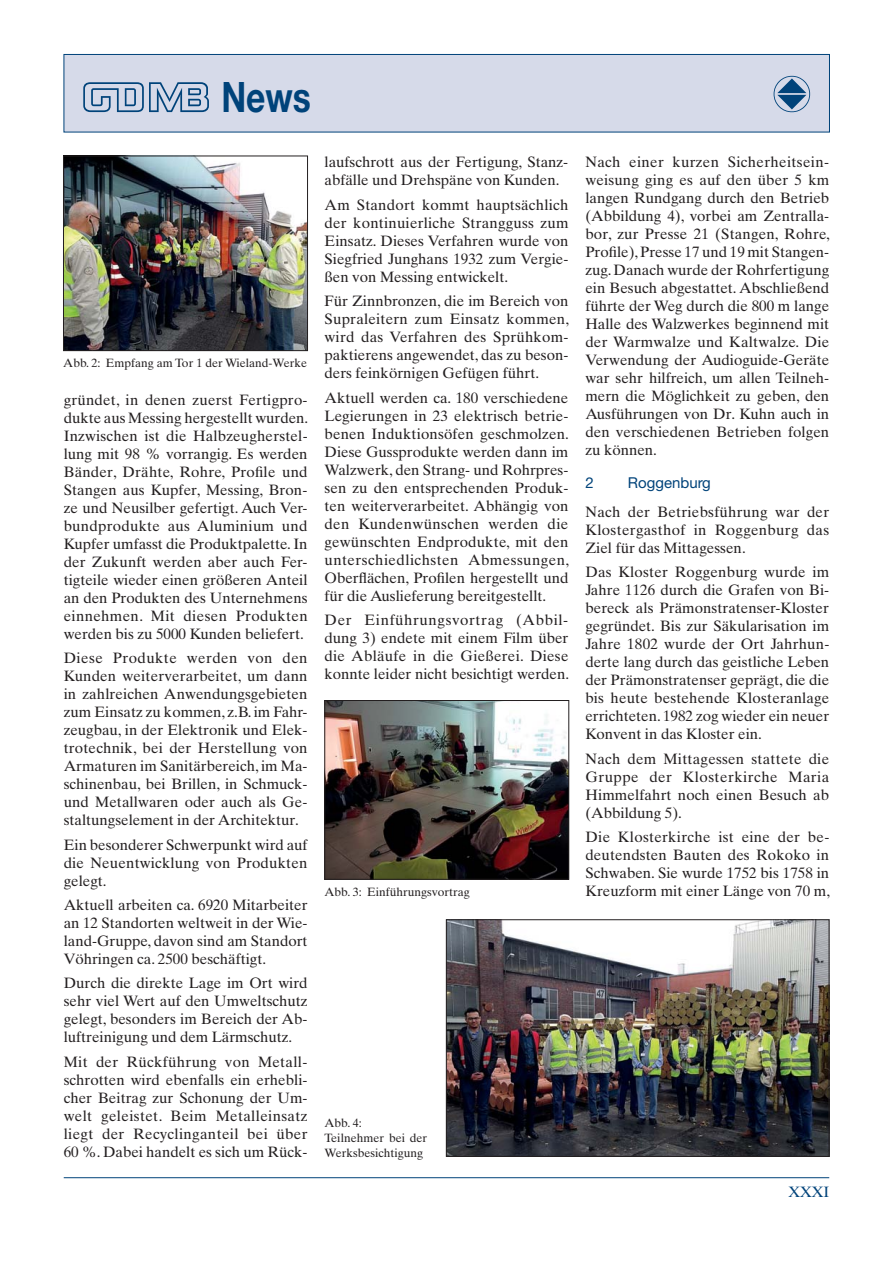
<style>
.page{position:relative;width:893px;height:1263px;background:#fff}
.page>*{position:absolute;margin:0;border:0;box-sizing:border-box;transform-origin:0 0}
.t1{font:54px "ZGDMB1";color:#00437a}
.t2{font:700 42px "Helvetica Neue";color:#00437a;scale:.8 1}
.t3{font:15px/18px "Times Ten";color:#231f20;text-align:justify}
.t4{font:15px "Helvetica Neue";color:#00437a}
.t5{font:15px "Times Ten";color:#00437a}
.t6{font:12px/15px "Times Ten";color:#231f20}
.s1{font-family:"ZGDMB1";font-weight:400;font-size:54px}
</style>
<div class="page">
<hr style="left:64px;top:1177px;width:765px;height:1px;background:#00437a">
<div style="left:64px;top:54px;width:765px;height:78px;background:#d6dae9"></div>
<div style="left:64px;top:54px;width:766px;height:78px;border:1px solid #00437a"></div>
<img style="left:65px;top:158px;width:241px;height:191px">
<div style="left:63px;top:156px;width:245px;height:195px;border:1px solid #231f20"></div>
<img style="left:327px;top:702px;width:240px;height:175px">
<div style="left:325px;top:700px;width:244px;height:179px;border:1px solid #231f20"></div>
<img style="left:448px;top:922px;width:379px;height:233px">
<div style="left:446px;top:920px;width:383px;height:237px;border:1px solid #231f20"></div>
<h2 class="t2" style="left:81px;top:82px;width:289px"><span class="s1">gh</span> News</h2>
<h1 class="t1" style="left:771px;top:62px;width:42px">l</h1>
<p class="t6" style="left:63px;top:357px;width:245px">Abb. 2: Empfang am Tor 1 der Wieland-Werke</p>
<p class="t3" style="left:64px;top:392px;width:246px">gründet, in denen zuerst Fertigpro&shy;dukte aus Messing hergestellt wurden.<br>Inzwischen ist die Halbzeugherstel&shy;lung mit 98 % vorrangig. Es werden Bänder, Drähte, Rohre, Profile und Stangen aus Kupfer, Messing, Bron&shy;ze und Neusilber gefertigt. Auch Ver&shy;bundprodukte aus Aluminium und Kupfer umfasst die Produktpalette. In der Zukunft werden aber auch Fer&shy;tigteile wieder einen größeren Anteil an den Produkten des Unternehmens einnehmen. Mit diesen Produkten werden bis zu 5000 Kunden beliefert.</p>
<p class="t3" style="left:64px;top:651px;width:245px">Diese Produkte werden von den Kunden weiterverarbeitet, um dann in zahlreichen Anwendungsgebieten zum Einsatz zu kommen, z.B. im Fahr&shy;zeugbau, in der Elektronik und Elek&shy;trotechnik, bei der Herstellung von Armaturen im Sanitärbereich, im Ma&shy;schinenbau, bei Brillen, in Schmuck&shy;und Metallwaren oder auch als Ge&shy;staltungselement in der Architektur.</p>
<p class="t3" style="left:64px;top:837px;width:245px">Ein besonderer Schwerpunkt wird auf die Neuentwicklung von Produkten gelegt.</p>
<p class="t3" style="left:64px;top:897px;width:245px">Aktuell arbeiten ca. 6920 Mitarbeiter an 12 Standorten weltweit in der Wie&shy;land-Gruppe, davon sind am Standort Vöhringen ca. 2500 beschäftigt.</p>
<p class="t3" style="left:64px;top:976px;width:245px">Durch die direkte Lage im Ort wird sehr viel Wert auf den Umweltschutz gelegt, besonders im Bereich der Ab&shy;luftreinigung und dem Lärmschutz.</p>
<p class="t3" style="left:64px;top:1054px;width:245px">Mit der Rückführung von Metall&shy;schrotten wird ebenfalls ein erhebli&shy;cher Beitrag zur Schonung der Um&shy;welt geleistet. Beim Metalleinsatz liegt der Recyclinganteil bei über 60 %. Dabei handelt es sich um Rück-</p>
<p class="t3" style="left:325px;top:155px;width:245px">laufschrott aus der Fertigung, Stanz&shy;abfälle und Drehspäne von Kunden.</p>
<p class="t3" style="left:325px;top:197px;width:245px">Am Standort kommt hauptsächlich der kontinuierliche Strangguss zum Einsatz. Dieses Verfahren wurde von Siegfried Junghans 1932 zum Vergie&shy;ßen von Messing entwickelt.</p>
<p class="t3" style="left:325px;top:294px;width:246px">Für Zinnbronzen, die im Bereich von Supraleitern zum Einsatz kommen, wird das Verfahren des Sprühkom&shy;paktierens angewendet, das zu beson&shy;ders feinkörnigen Gefügen führt.</p>
<p class="t3" style="left:325px;top:390px;width:246px">Aktuell werden ca. 180 verschiedene Legierungen in 23 elektrisch betrie&shy;benen Induktionsöfen geschmolzen.<br>Diese Gussprodukte werden dann im Walzwerk, den Strang- und Rohrpres&shy;sen zu den entsprechenden Produk&shy;ten weiterverarbeitet. Abhängig von den Kundenwünschen werden die gewünschten Endprodukte, mit den unterschiedlichsten Abmessungen, Oberflächen, Profilen hergestellt und für die Auslieferung bereitgestellt.</p>
<p class="t3" style="left:325px;top:612px;width:246px">Der Einführungsvortrag (Abbil&shy;dung 3) endete mit einem Film über die Abläufe in die Gießerei. Diese konnte leider nicht besichtigt werden.</p>
<p class="t6" style="left:325px;top:886px;width:147px">Abb. 3: Einführungsvortrag</p>
<p class="t6" style="left:325px;top:1116px;width:104px">Abb. 4:<br>Teilnehmer bei der<br>Werksbesichtigung</p>
<p class="t3" style="left:585px;top:155px;width:246px">Nach einer kurzen Sicherheitsein&shy;weisung ging es auf den über 5 km langen Rundgang durch den Betrieb (Abbildung 4), vorbei am Zentralla&shy;bor, zur Presse 21 (Stangen, Rohre, Profile), Presse 17 und 19 mit Stangen&shy;zug. Danach wurde der Rohrfertigung ein Besuch abgestattet. Abschließend führte der Weg durch die 800 m lange Halle des Walzwerkes beginnend mit der Warmwalze und Kaltwalze. Die Verwendung der Audioguide-Geräte war sehr hilfreich, um allen Teilneh&shy;mern die Möglichkeit zu geben, den Ausführungen von Dr. Kuhn auch in den verschiedenen Betrieben folgen zu können.</p>
<p class="t4" style="left:585px;top:478px;width:10px">2</p>
<p class="t4" style="left:628px;top:478px;width:84px">Roggenburg</p>
<p class="t3" style="left:585px;top:504px;width:245px">Nach der Betriebsführung war der Klostergasthof in Roggenburg das Ziel für das Mittagessen.</p>
<p class="t3" style="left:585px;top:565px;width:245px">Das Kloster Roggenburg wurde im Jahre 1126 durch die Grafen von Bi&shy;bereck als Prämonstratenser-Kloster gegründet. Bis zur Säkularisation im Jahre 1802 wurde der Ort Jahrhun&shy;derte lang durch das geistliche Leben der Prämonstratenser geprägt, die die bis heute bestehende Klosteranlage errichteten. 1982 zog wieder ein neuer Konvent in das Kloster ein.</p>
<p class="t3" style="left:585px;top:751px;width:245px">Nach dem Mittagessen stattete die Gruppe der Klosterkirche Maria Himmelfahrt noch einen Besuch ab (Abbildung 5).</p>
<p class="t3" style="left:585px;top:829px;width:246px">Die Klosterkirche ist eine der be&shy;deutendsten Bauten des Rokoko in Schwaben. Sie wurde 1752 bis 1758 in Kreuzform mit einer Länge von 70 m,</p>
<p class="t5" style="left:788px;top:1186px;width:42px">XXXI</p>
</div>
